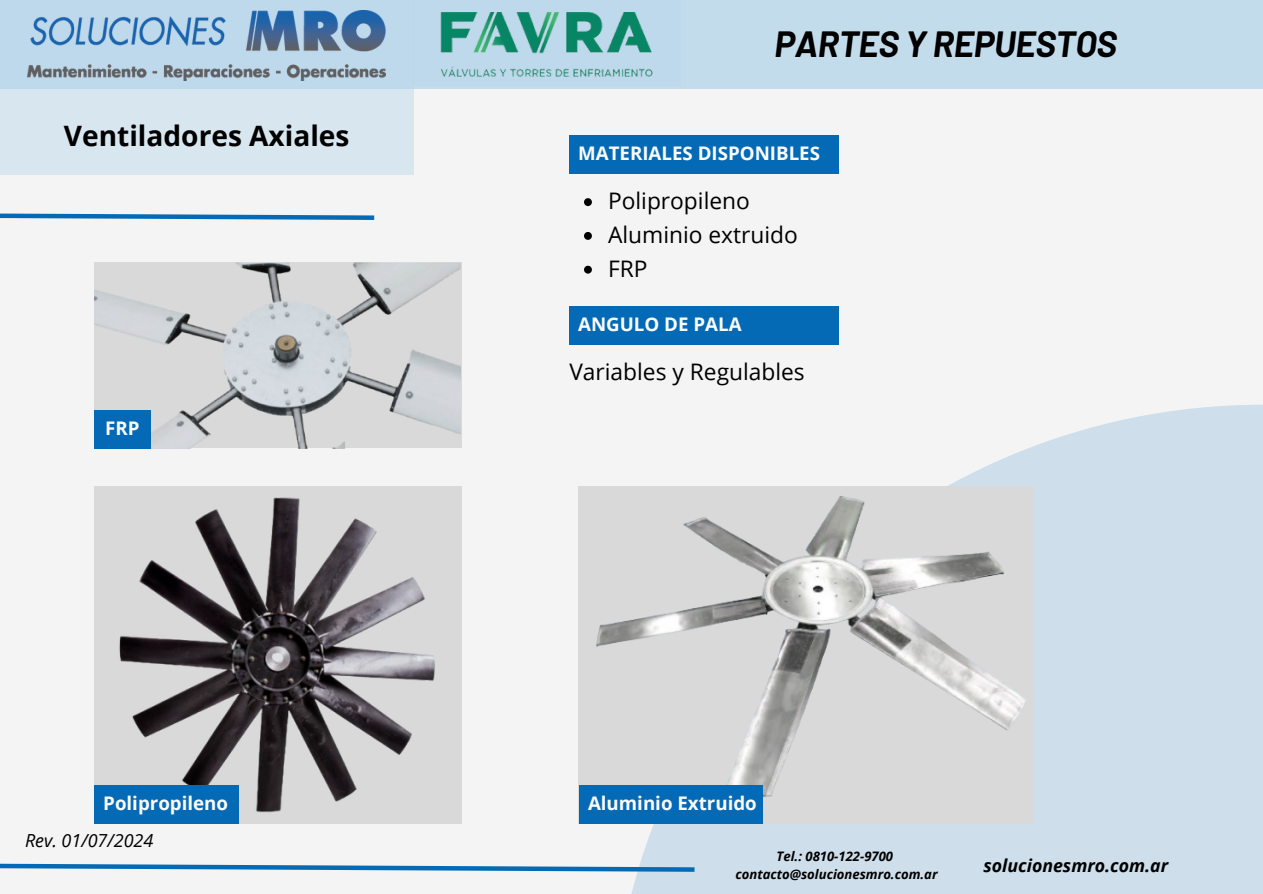
<style>
.page{position:relative;width:1263px;height:894px;background:#fff}
.page>*{position:absolute;margin:0;border:0;box-sizing:border-box;transform-origin:0 0}
.t1{font:italic 700 35.55px "Barlow";letter-spacing:-.01em;color:#000}
.t2{font:700 28.05px "Open Sans";color:#000}
.t3{font:22.8px "Open Sans";color:#000}
.t4{font:700 18.75px "Open Sans";color:#fbfcfb}
.t5{font:italic 18px "Open Sans";color:#000}
.t6{font:italic 700 17.7px "Open Sans";color:#000}
.t7{font:italic 700 13.05px "Open Sans";color:#000}
</style>
<div class="page">
<div style="left:0;top:0;width:1263px;height:893px;background:#f4f4f4"></div>
<div style="left:0;top:0;width:1263px;height:89px;background:#c3dcec"></div>
<div style="left:0;top:0;width:413px;height:175px;background:linear-gradient(to bottom,#b7d5ea,#dfe9f0)"></div>
<svg style="left:611px;top:404px;width:652px;height:489px;fill:#cedeea"></svg>
<svg style="left:0;top:860px;width:699px;height:13px"></svg>
<svg style="left:0;top:213px;width:375px;height:7px"></svg>
<img style="left:28px;top:11px;width:358px;height:69px">
<div style="left:413px;top:0;width:268px;height:86px;background:#b9d7eb"></div>
<img style="left:440px;top:12px;width:213px;height:64px">
<div style="left:569px;top:135px;width:270px;height:39px;background:#056ab6"></div>
<img style="left:94px;top:262px;width:367px;height:186px">
<div style="left:94px;top:486px;width:367px;height:337px;background:#d9d9d9"></div>
<img style="left:119px;top:497px;width:316px;height:315px">
<div style="left:578px;top:486px;width:454px;height:337px;background:#d9d9d9"></div>
<img style="left:596px;top:476px;width:449px;height:332px">
<svg style="left:584px;top:198px;width:8px;height:8px"></svg>
<svg style="left:584px;top:232px;width:8px;height:8px"></svg>
<svg style="left:584px;top:266px;width:8px;height:7px"></svg>
<div style="left:569px;top:306px;width:270px;height:38px;background:#056ab6"></div>
<div style="left:94px;top:410px;width:57px;height:38px;background:#056ab6"></div>
<div style="left:95px;top:785px;width:144px;height:38px;background:#056ab6"></div>
<div style="left:579px;top:785px;width:184px;height:38px;background:#056ab6"></div>
<h4 class="t2" style="left:64px;top:116px;width:287px">Ventiladores Axiales</h4>
<p class="t4" style="left:105px;top:415px;width:36px">FRP</p>
<h2 class="t1" style="left:774px;top:21px;width:344px">PARTES Y REPUESTOS</h2>
<p class="t4" style="left:578px;top:140px;width:243px">MATERIALES DISPONIBLES</p>
<h4 class="t3" style="left:608px;top:185px;width:143px">Polipropileno</h4>
<h3 class="t3" style="left:608px;top:219px;width:191px">Aluminio extruido</h3>
<p class="t3" style="left:608px;top:252px;width:41px">FRP</p>
<p class="t4" style="left:578px;top:310px;width:165px">ANGULO DE PALA</p>
<h5 class="t3" style="left:569px;top:355px;width:237px">Variables y Regulables</h5>
<h5 class="t4" style="left:103px;top:789px;width:126px">Polipropileno</h5>
<h5 class="t4" style="left:588px;top:789px;width:170px">Aluminio Extruido</h5>
<h6 class="t5" style="left:25px;top:827px;width:130px">Rev. 01/07/2024</h6>
<p class="t7" style="left:776px;top:846px;width:118px">Tel.: 0810-122-9700</p>
<p class="t7" style="left:735px;top:864px;width:203px">contacto@solucionesmro.com.ar</p>
<p class="t6" style="left:983px;top:852px;width:186px">solucionesmro.com.ar</p>
</div>
